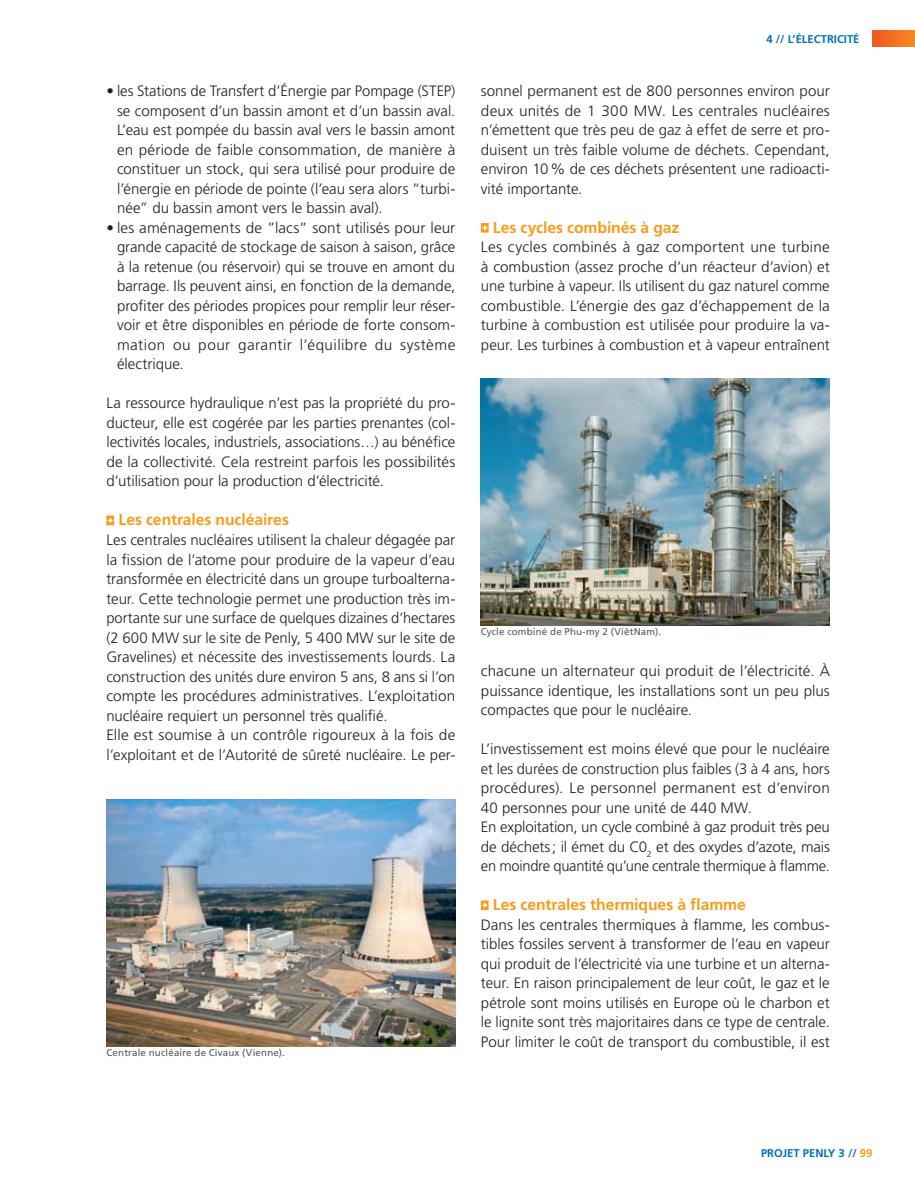
<style>
.page{position:relative;width:915px;height:1191px;background:#fff}
.page>*{position:absolute;margin:0;border:0;box-sizing:border-box;transform-origin:0 0}
.t1{font:700 15.75px "Frutiger LT Std";letter-spacing:-.005em;color:#f89c1c}
.t2{font:300 15px/19.5px "Frutiger LT Std";color:#231f20;text-align:justify}
.t3{font:700 11.25px "Frutiger LT Std";color:#0072bc}
.t4{font:9.75px "Frutiger LT Std";letter-spacing:.02em;color:#57585a}
.s1{color:#f89c1c}
</style>
<div class="page">
<svg style="left:872px;top:31px;width:42px;height:15px"></svg>
<svg style="left:106px;top:515px;width:8px;height:10px"></svg>
<svg style="left:480px;top:223px;width:8px;height:10px"></svg>
<img style="left:106px;top:799px;width:349px;height:247px">
<img style="left:480px;top:378px;width:349px;height:247px">
<svg style="left:480px;top:900px;width:8px;height:10px"></svg>
<p class="t2" style="left:117px;top:82px;width:340px;text-indent:-11px">• les Stations de Transfert d’Énergie par Pompage (STEP) se composent d’un bassin amont et d’un bassin aval.<br>L’eau est pompée du bassin aval vers le bassin amont en période de faible consommation, de manière à constituer un stock, qui sera utilisé pour produire de l’énergie en période de pointe (l’eau sera alors ”turbi&shy;née” du bassin amont vers le bassin aval).</p>
<p class="t2" style="left:117px;top:218px;width:340px;text-indent:-11px">• les aménagements de ”lacs” sont utilisés pour leur grande capacité de stockage de saison à saison, grâce à la retenue (ou réservoir) qui se trouve en amont du barrage. Ils peuvent ainsi, en fonction de la demande, profiter des périodes propices pour remplir leur réser&shy;voir et être disponibles en période de forte consom&shy;mation ou pour garantir l’équilibre du système électrique.</p>
<p class="t2" style="left:106px;top:394px;width:350px">La ressource hydraulique n’est pas la propriété du pro&shy;ducteur, elle est cogérée par les parties prenantes (col&shy;lectivités locales, industriels, associations…) au bénéfice de la collectivité. Cela restreint parfois les possibilités d’utilisation pour la production d’électricité.</p>
<p class="t1" style="left:118px;top:511px;width:172px">Les centrales nucléaires</p>
<p class="t2" style="left:106px;top:530px;width:350px;text-align:left">Les centrales nucléaires utilisent la chaleur dégagée par la fission de l’atome pour produire de la vapeur d’eau transformée en électricité dans un groupe turboalterna&shy;teur. Cette technologie permet une production très im&shy;portante sur une surface de quelques dizaines d’hectares (2 600 MW sur le site de Penly, 5 400 MW sur le site de Gravelines) et nécessite des investissements lourds. La construction des unités dure environ 5 ans, 8 ans si l’on compte les procédures administratives. L’exploitation nucléaire requiert un personnel très qualifié.<br>Elle est soumise à un contrôle rigoureux à la fois de l’exploitant et de l’Autorité de sûreté nucléaire. Le per-</p>
<p class="t4" style="left:106px;top:1047px;width:180px">Centrale nucléaire de Civaux (Vienne).</p>
<p class="t3" style="left:766px;top:32px;width:37px">4 // l’électr</p>
<p class="t3" style="left:833px;top:32px;width:20px">icité</p>
<p class="t2" style="left:480px;top:82px;width:350px">sonnel permanent est de 800 personnes environ pour deux unités de 1 300 MW. Les centrales nucléaires n’émettent que très peu de gaz à effet de serre et pro&shy;duisent un très faible volume de déchets. Cependant, environ 10% de ces déchets présentent une radioacti&shy;vité importante.</p>
<p class="t1" style="left:492px;top:218px;width:188px">Les cycles combinés à gaz</p>
<p class="t2" style="left:480px;top:238px;width:350px">Les cycles combinés à gaz comportent une turbine à combustion (assez proche d’un réacteur d’avion) et une turbine à vapeur. Ils utilisent du gaz naturel comme combustible. L’énergie des gaz d’échappement de la turbine à combustion est utilisée pour produire la va&shy;peur. Les turbines à combustion et à vapeur entraînent</p>
<p class="t4" style="left:480px;top:626px;width:182px">Cycle combiné de Phu-my 2 (ViêtNam).</p>
<p class="t2" style="left:480px;top:661px;width:350px">chacune un alternateur qui produit de l’électricité. À puissance identique, les installations sont un peu plus compactes que pour le nucléaire.</p>
<p class="t2" style="left:480px;top:739px;width:350px;text-align:left">L’investissement est moins élevé que pour le nucléaire et les durées de construction plus faibles (3 à 4 ans, hors procédures). Le personnel permanent est d’environ 40 personnes pour une unité de 440 MW.<br>En exploitation, un cycle combiné à gaz produit très peu de déchets; il émet du C0<sub>2</sub> et des oxydes d’azote, mais en moindre quantité qu’une centrale thermique à flamme.</p>
<p class="t1" style="left:492px;top:895px;width:254px">Les centrales thermiques à flamme</p>
<p class="t2" style="left:480px;top:915px;width:350px">Dans les centrales thermiques à flamme, les combus&shy;tibles fossiles servent à transformer de l’eau en vapeur qui produit de l’électricité via une turbine et un alterna&shy;teur. En raison principalement de leur coût, le gaz et le pétrole sont moins utilisés en Europe où le charbon et le lignite sont très majoritaires dans ce type de centrale.<br>Pour limiter le coût de transport du combustible, il est</p>
<p class="t3" style="left:760px;top:1146px;width:113px">PROJET PENLY 3 // <span class="s1">99</span></p>
</div>
